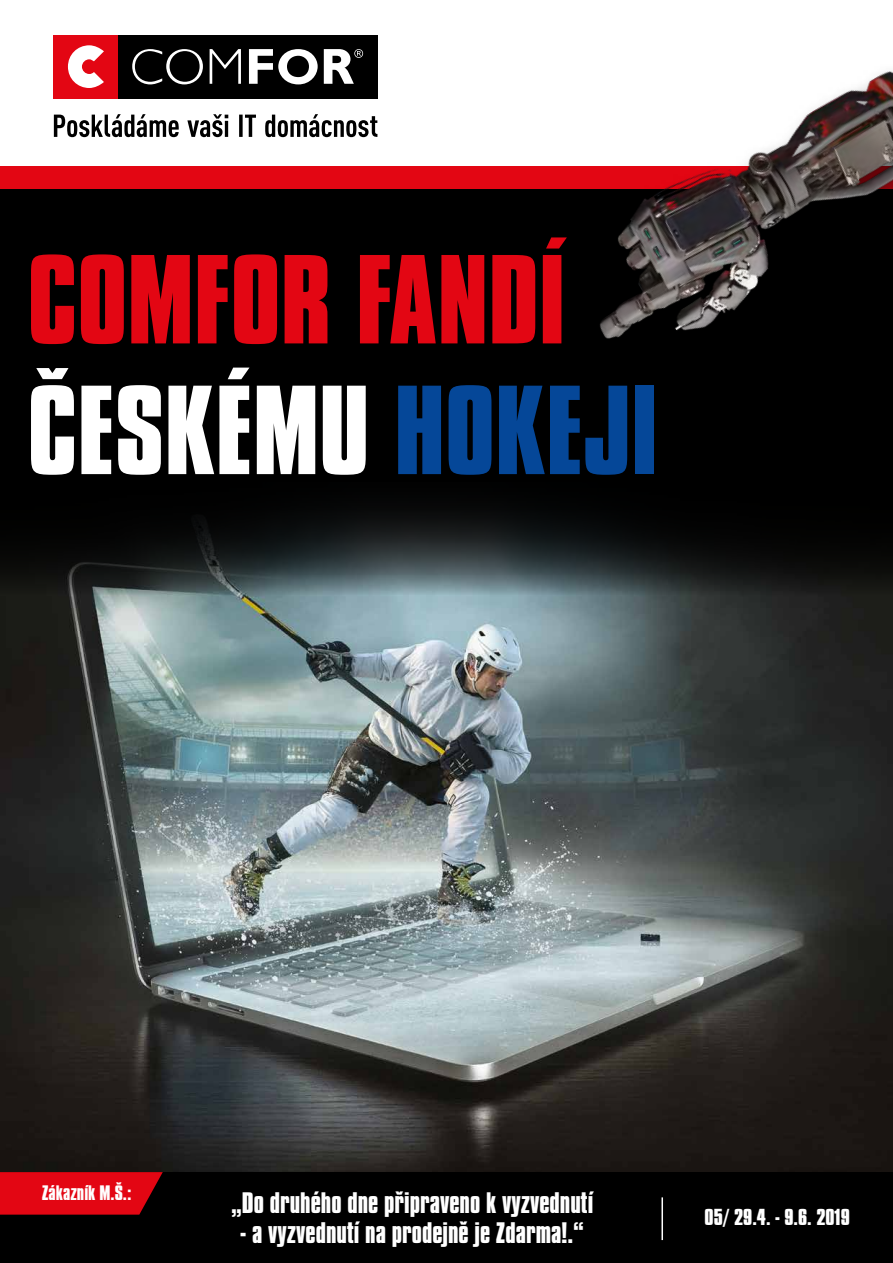
<style>
.page{position:relative;width:893px;height:1263px;background:#fff}
.page>*{position:absolute;margin:0;border:0;box-sizing:border-box;transform-origin:0 0}
.t1{font:108.9px/130.6px "Compacta AT Bold";color:#e30613}
.t2{font:25.5px "Compacta AT Bold";color:#fff}
.t3{font:700 19.95px "Compacta BT";color:#fff}
.t4{font:700 18px "Compacta BT";color:#fff}
.s1{color:#fff}
.s2{color:#054798}
</style>
<div class="page">
<div style="left:0;top:166px;width:893px;height:25px;background:#e30613"></div>
<img style="left:0;top:595px;width:893px;height:577px">
<div style="left:0;top:1172px;width:893px;height:91px;background:#000"></div>
<svg style="left:0;top:1172px;width:163px;height:42px;background:#d20511"></svg>
<hr style="left:661px;top:1197px;width:2px;height:43px;background:#fff">
<div style="left:54px;top:35px;width:64px;height:63px;background:#e30613"></div>
<div style="left:118px;top:35px;width:259px;height:63px;background:#000"></div>
<svg style="left:68px;top:45px;width:36px;height:43px"></svg>
<svg style="left:132px;top:49px;width:71px;height:35px"></svg>
<svg style="left:210px;top:49px;width:31px;height:35px"></svg>
<svg style="left:249px;top:49px;width:69px;height:35px"></svg>
<svg style="left:324px;top:49px;width:39px;height:35px"></svg>
<svg style="left:54px;top:114px;width:323px;height:23px"></svg>
<svg style="left:0;top:484px;width:893px;height:111px;background:#161b1b"></svg>
<div style="left:0;top:189px;width:893px;height:295px;background:#000"></div>
<img style="left:600px;top:71px;width:293px;height:268px">
<h1 class="t1" style="left:28px;top:239px;width:632px">COMFOR FANDÍ<br><span class="s1">ČESKÉMU</span> <span class="s2">HOKEJI</span></h1>
<p class="t4" style="left:42px;top:1182px;width:91px">Zákazník M.Š.:</p>
<p class="t2" style="left:231px;top:1187px;width:364px">„Do druhého dne připraveno k vyzvednutí</p>
<p class="t2" style="left:240px;top:1218px;width:345px">- a vyzvednutí na prodejně je Zdarma!.“</p>
<p class="t3" style="left:705px;top:1205px;width:147px">05/ 29.4. - 9.6. 2019</p>
</div>
